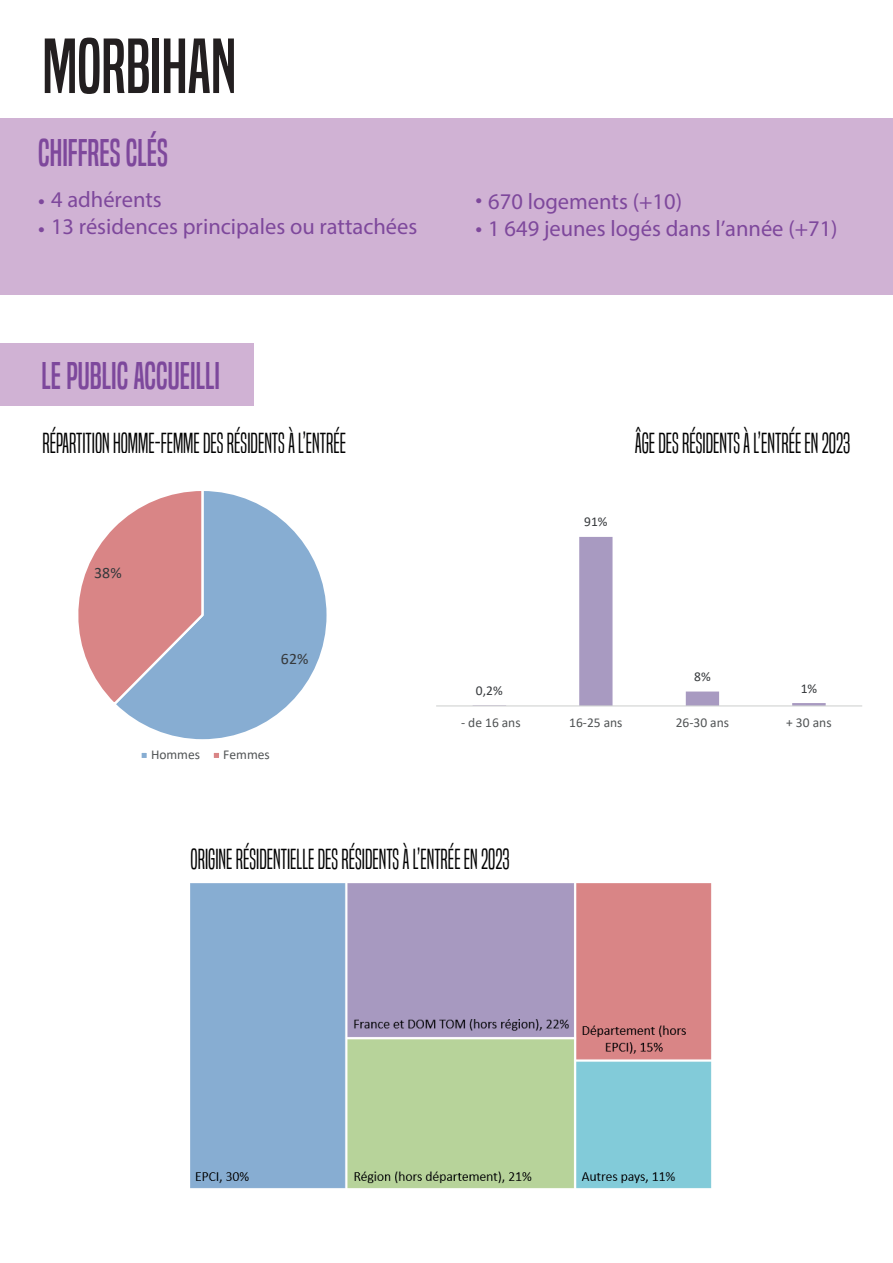
<style>
.page{position:relative;width:893px;height:1263px;background:#fff}
.page>*{position:absolute;margin:0;border:0;box-sizing:border-box;transform-origin:0 0}
.t1{font:72px "Built Titling Rg";color:#231f20}
.t2{font:36px "Built Titling Rg";color:#7d489c}
.t3{font:36px "Built Titling Rg";color:#7e489c}
.t4{font:27px "Built Titling Lt";color:#000001}
.t5{font:24px "Myriad Pro";color:#7e489c}
.t6{font:22.5px "Myriad Pro";color:#7e489c}
.t7{font:15.9px "Calibri";color:#36393c}
.t8{font:13.5px "Calibri";color:#515455}
.t9{font:13.5px "Calibri";color:#36393c}
.s1{font-size:24px}
</style>
<div class="page">
<div style="left:0;top:343px;width:254px;height:63px;background:#d0b2d4"></div>
<div style="left:0;top:118px;width:893px;height:177px;background:#d0b2d4"></div>
<svg style="left:119px;top:491px;width:208px;height:249px"></svg>
<svg style="left:78px;top:491px;width:127px;height:216px"></svg>
<div style="left:139px;top:750px;width:10px;height:10px;background:#87add2;border:2px solid #fff"></div>
<div style="left:211px;top:750px;width:10px;height:10px;background:#d98586;border:2px solid #fff"></div>
<svg style="left:579px;top:537px;width:247px;height:168px"></svg>
<hr style="left:436px;top:705px;width:426px;height:1px;background:#cfd1d0">
<img style="left:190px;top:883px;width:522px;height:306px">
<h1 class="t1" style="left:43px;top:24px;width:195px">MORBIHAN</h1>
<h2 class="t3" style="left:38px;top:132px;width:131px">CHIFFRES CLÉS</h2>
<p class="t6" style="left:38px;top:186px;width:125px"><span class="s1">•</span> 4 adhérents</p>
<p class="t5" style="left:38px;top:214px;width:8px">•</p>
<p class="t6" style="left:51px;top:213px;width:368px">13 résidences principales ou rattachées</p>
<h2 class="t2" style="left:42px;top:354px;width:180px">LE PUBLIC ACCUEILLI</h2>
<p class="t6" style="left:476px;top:187px;width:208px"><span class="s1">•</span> 670 logements (+10)</p>
<p class="t6" style="left:476px;top:214px;width:364px"><span class="s1">•</span> 1 649 jeunes logés dans l’année (+71)</p>
<p class="t4" style="left:43px;top:427px;width:305px">RÉPARTITION HOMME-FEMME DES RÉSIDENTS À L’ENTRÉE</p>
<p class="t4" style="left:635px;top:427px;width:217px">ÂGE DES RÉSIDENTS À L’ENTRÉE EN 2023</p>
<p class="t7" style="left:94px;top:562px;width:29px">38%</p>
<p class="t7" style="left:281px;top:647px;width:29px">62%</p>
<p class="t8" style="left:151px;top:745px;width:51px">Hommes</p>
<p class="t8" style="left:223px;top:745px;width:48px">Femmes</p>
<p class="t9" style="left:476px;top:681px;width:28px">0,2%</p>
<p class="t9" style="left:584px;top:513px;width:25px">91%</p>
<p class="t9" style="left:694px;top:667px;width:18px">8%</p>
<p class="t9" style="left:801px;top:679px;width:18px">1%</p>
<p class="t8" style="left:461px;top:713px;width:61px">- de 16 ans</p>
<p class="t8" style="left:569px;top:713px;width:55px">16-25 ans</p>
<p class="t8" style="left:676px;top:713px;width:55px">26-30 ans</p>
<p class="t8" style="left:786px;top:713px;width:47px">+ 30 ans</p>
<p class="t4" style="left:191px;top:843px;width:321px">ORIGINE RÉSIDENTIELLE DES RÉSIDENTS À L’ENTRÉE EN 2023</p>
</div>
